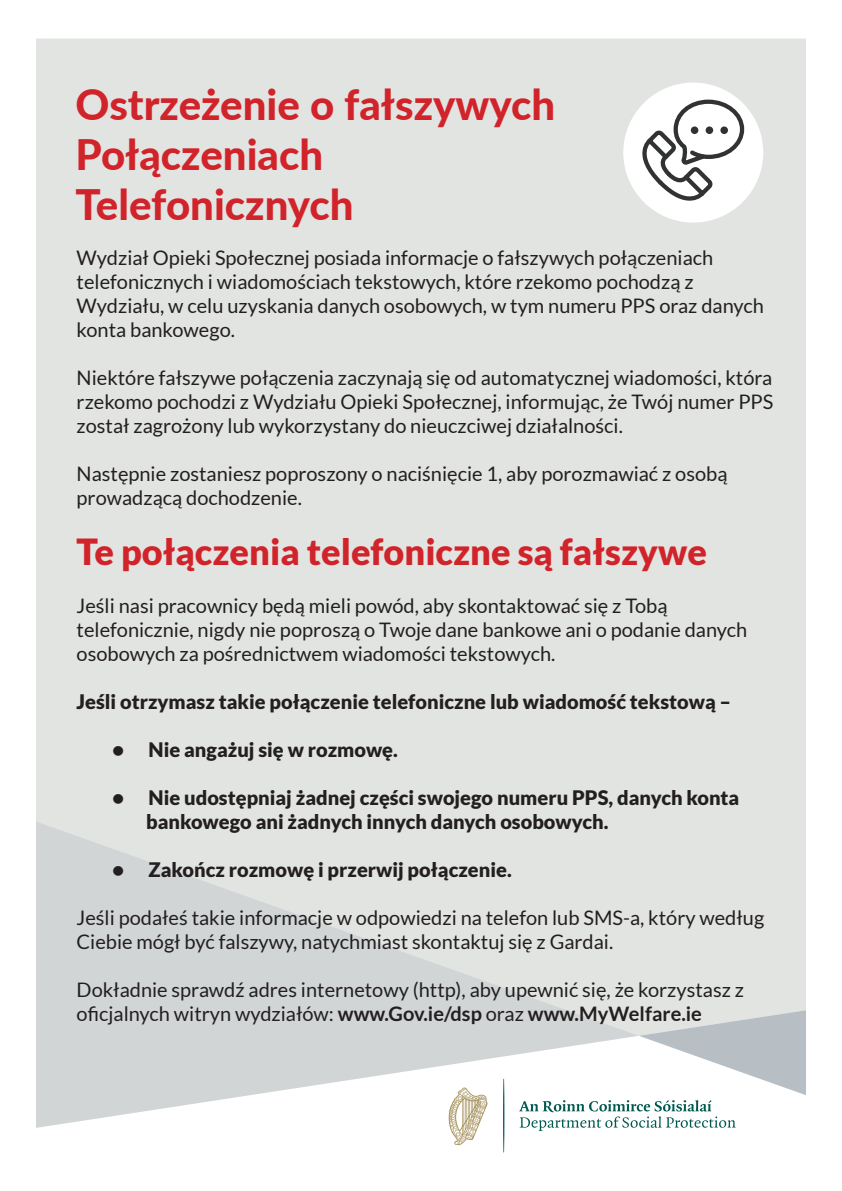
<style>
.page{position:relative;width:842px;height:1191px;background:#fff}
.page>*{position:absolute;margin:0;border:0;box-sizing:border-box;transform-origin:0 0}
.t1{font:800 42px "Lato";color:#d1232a}
.t2{font:900 36px "Lato";color:#d1232a}
.t3{font:20px/24px "Lato";color:#231f20}
.t4{font:900 20px "Lato";color:#231f20}
.s1{font-weight:700}
</style>
<div class="page">
<div style="left:36px;top:39px;width:770px;height:971px;background:#e2e4e2"></div>
<svg style="left:36px;top:821px;width:603px;height:306px;background:#dbdede"></svg>
<svg style="left:503px;top:1078px;width:1px;height:74px"></svg>
<svg style="left:448px;top:1087px;width:40px;height:58px"></svg>
<svg style="left:519px;top:1010px;width:287px;height:120px"></svg>
<div style="left:623px;top:83px;width:140px;height:139px;background:#fff;border-radius:50%"></div>
<svg style="left:633px;top:97px;width:113px;height:113px"></svg>
<div style="left:691px;top:126px;width:7px;height:8px;background:#313232;border-radius:50%"></div>
<div style="left:706px;top:126px;width:7px;height:8px;background:#313232;border-radius:50%"></div>
<div style="left:720px;top:126px;width:8px;height:8px;background:#313232;border-radius:50%"></div>
<p class="t1" style="left:76px;top:73px;width:481px">Ostrzeżenie o fałszywych</p>
<p class="t1" style="left:76px;top:123px;width:249px">Połączeniach</p>
<p class="t1" style="left:76px;top:173px;width:280px">Telefonicznych</p>
<p class="t3" style="left:77px;top:245px;width:689px">Wydział Opieki Społecznej posiada informacje o fałszywych połączeniach telefonicznych i wiadomościach tekstowych, które rzekomo pochodzą z Wydziału, w celu uzyskania danych osobowych, w tym numeru PPS oraz danych konta bankowego.</p>
<p class="t3" style="left:77px;top:365px;width:698px;text-align:justify">Niektóre fałszywe połączenia zaczynają się od automatycznej wiadomości, która rzekomo pochodzi z Wydziału Opieki Społecznej, informując, że Twój numer PPS został zagrożony lub wykorzystany do nieuczciwej działalności.</p>
<p class="t3" style="left:77px;top:461px;width:652px">Następnie zostaniesz poproszony o naciśnięcie 1, aby porozmawiać z osobą prowadzącą dochodzenie.</p>
<p class="t2" style="left:77px;top:531px;width:632px">Te połączenia telefoniczne są fałszywe</p>
<p class="t3" style="left:77px;top:593px;width:672px">Jeśli nasi pracownicy będą mieli powód, aby skontaktować się z Tobą telefonicznie, nigdy nie poproszą o Twoje dane bankowe ani o podanie danych osobowych za pośrednictwem wiadomości tekstowych.</p>
<p class="t4" style="left:77px;top:690px;width:656px">Jeśli otrzymasz takie połączenie telefoniczne lub wiadomość tekstową –</p>
<p class="t4" style="left:113px;top:738px;width:287px">• Nie angażuj się w rozmowę.</p>
<p class="t4" style="left:113px;top:786px;width:628px">• Nie udostępniaj żadnej części swojego numeru PPS, danych konta</p>
<p class="t4" style="left:146px;top:810px;width:464px">bankowego ani żadnych innych danych osobowych.</p>
<p class="t4" style="left:113px;top:858px;width:401px">• Zakończ rozmowę i przerwij połączenie.</p>
<p class="t3" style="left:77px;top:905px;width:689px">Jeśli podałeś takie informacje w odpowiedzi na telefon lub SMS-a, który według<br>Ciebie mógł być falszywy, natychmiast skontaktuj się z Gardai.</p>
<p class="t3" style="left:77px;top:977px;width:669px">Dokładnie sprawdź adres internetowy (http), aby upewnić się, że korzystasz z oficjalnych witryn wydziałów: <span class="s1">www.Gov.ie/dsp</span> oraz <span class="s1">www.MyWelfare.ie</span></p>
</div>
